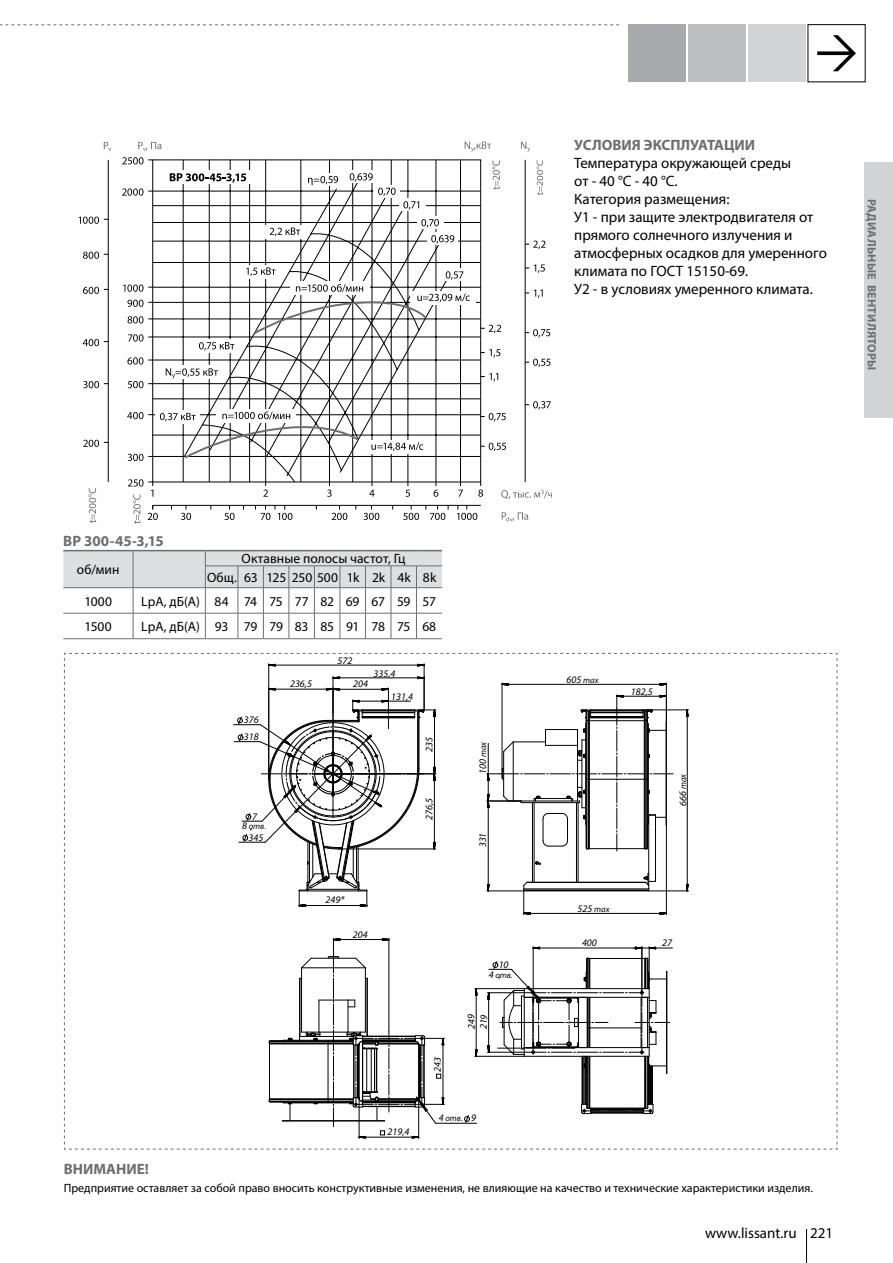
<style>
.page{position:relative;width:893px;height:1263px;background:#fff}
.page>*{position:absolute;margin:0;border:0;box-sizing:border-box;transform-origin:0 0}
.t1{font:15px/18px "Myriad Pro";color:#000}
.t2{font:700 15px "Myriad Pro";color:#6d6e71}
.t3{font:13.5px/18.5px "Myriad Pro";color:#000;text-align:center}
.t4{font:12px "Myriad Pro";color:#000}
.t5{font:700 12px "Myriad Pro";letter-spacing:.02em;color:#6d6e71}
.t6{font:italic 10.05px/16.8px "Myriad Pro";color:#000}
.t7{font:italic 8.55px "Myriad Pro";color:#000}
.s1{font-weight:700;color:#6d6e71}
.s2{font-size:10.05px}
.s3{font-size:6.75px}
.s4{font-size:8.55px}
</style>
<div class="page">
<svg style="left:0;top:24px;width:619px;height:1px"></svg>
<svg style="left:817px;top:35px;width:39px;height:36px"></svg>
<div style="left:864px;top:162px;width:29px;height:255px;background:#d1d3d4"></div>
<hr style="left:806px;top:1229px;width:1px;height:34px;background:#000">
<div style="left:628px;top:24px;width:58px;height:58px;background:#a7a9ac"></div>
<div style="left:688px;top:24px;width:58px;height:58px;background:#bcbec0"></div>
<div style="left:748px;top:24px;width:58px;height:58px;background:#d1d3d4"></div>
<hr style="left:209px;top:160px;width:1px;height:322px;background:#000">
<hr style="left:230px;top:160px;width:1px;height:322px;background:#000">
<hr style="left:249px;top:160px;width:1px;height:322px;background:#000">
<hr style="left:265px;top:160px;width:1px;height:322px;background:#000">
<hr style="left:301px;top:160px;width:1px;height:322px;background:#000">
<hr style="left:329px;top:160px;width:1px;height:322px;background:#000">
<hr style="left:352px;top:160px;width:1px;height:322px;background:#000">
<hr style="left:372px;top:160px;width:1px;height:322px;background:#000">
<hr style="left:391px;top:160px;width:1px;height:322px;background:#000">
<hr style="left:408px;top:160px;width:1px;height:322px;background:#000">
<hr style="left:436px;top:160px;width:1px;height:322px;background:#000">
<hr style="left:460px;top:160px;width:1px;height:322px;background:#000">
<hr style="left:183px;top:160px;width:1px;height:322px;background:#000">
<hr style="left:153px;top:456px;width:328px;height:1px;background:#000">
<hr style="left:152px;top:435px;width:328px;height:1px;background:#000">
<hr style="left:153px;top:414px;width:328px;height:1px;background:#000">
<hr style="left:153px;top:399px;width:328px;height:1px;background:#000">
<hr style="left:153px;top:383px;width:328px;height:1px;background:#000">
<hr style="left:153px;top:360px;width:328px;height:1px;background:#000">
<hr style="left:153px;top:337px;width:328px;height:1px;background:#000">
<hr style="left:153px;top:319px;width:328px;height:1px;background:#000">
<hr style="left:153px;top:302px;width:328px;height:1px;background:#000">
<hr style="left:153px;top:287px;width:328px;height:1px;background:#000">
<hr style="left:153px;top:262px;width:328px;height:1px;background:#000">
<hr style="left:153px;top:241px;width:328px;height:1px;background:#000">
<hr style="left:153px;top:222px;width:328px;height:1px;background:#000">
<hr style="left:153px;top:205px;width:328px;height:1px;background:#000">
<hr style="left:153px;top:191px;width:328px;height:1px;background:#000">
<svg style="left:184px;top:175px;width:267px;height:308px"></svg>
<div style="left:155px;top:410px;width:45px;height:14px;background:#fff"></div>
<div style="left:239px;top:265px;width:43px;height:13px;background:#fff"></div>
<div style="left:264px;top:225px;width:41px;height:13px;background:#fff"></div>
<svg style="left:270px;top:228px;width:30px;height:8px"></svg>
<div style="left:410px;top:291px;width:66px;height:14px;background:#fff"></div>
<div style="left:305px;top:173px;width:39px;height:13px;background:#fff"></div>
<svg style="left:308px;top:176px;width:30px;height:9px"></svg>
<div style="left:348px;top:170px;width:26px;height:13px;background:#fff"></div>
<svg style="left:350px;top:173px;width:23px;height:9px"></svg>
<div style="left:374px;top:185px;width:26px;height:12px;background:#fff"></div>
<svg style="left:378px;top:188px;width:18px;height:8px"></svg>
<div style="left:399px;top:198px;width:26px;height:13px;background:#fff"></div>
<svg style="left:403px;top:201px;width:16px;height:9px"></svg>
<div style="left:417px;top:216px;width:26px;height:13px;background:#fff"></div>
<svg style="left:421px;top:219px;width:18px;height:8px"></svg>
<div style="left:427px;top:232px;width:31px;height:13px;background:#fff"></div>
<svg style="left:431px;top:235px;width:23px;height:9px"></svg>
<svg style="left:160px;top:267px;width:310px;height:193px"></svg>
<hr style="left:525px;top:160px;width:1px;height:322px;background:#000">
<svg style="left:525px;top:241px;width:21px;height:8px"></svg>
<svg style="left:525px;top:264px;width:20px;height:9px"></svg>
<svg style="left:525px;top:290px;width:18px;height:8px"></svg>
<svg style="left:525px;top:329px;width:25px;height:8px"></svg>
<svg style="left:525px;top:359px;width:25px;height:8px"></svg>
<svg style="left:525px;top:401px;width:26px;height:9px"></svg>
<svg style="left:481px;top:325px;width:20px;height:8px"></svg>
<svg style="left:481px;top:349px;width:19px;height:8px"></svg>
<svg style="left:481px;top:373px;width:17px;height:8px"></svg>
<svg style="left:481px;top:413px;width:25px;height:8px"></svg>
<svg style="left:481px;top:443px;width:25px;height:8px"></svg>
<svg style="left:465px;top:142px;width:26px;height:10px"></svg>
<svg style="left:521px;top:142px;width:9px;height:10px"></svg>
<svg style="left:537px;top:160px;width:6px;height:35px"></svg>
<svg style="left:492px;top:160px;width:8px;height:30px"></svg>
<hr style="left:108px;top:160px;width:1px;height:322px;background:#000">
<svg style="left:79px;top:217px;width:29px;height:7px"></svg>
<svg style="left:83px;top:252px;width:25px;height:7px"></svg>
<svg style="left:83px;top:287px;width:25px;height:7px"></svg>
<svg style="left:83px;top:339px;width:25px;height:7px"></svg>
<svg style="left:83px;top:381px;width:25px;height:7px"></svg>
<svg style="left:83px;top:440px;width:25px;height:7px"></svg>
<svg style="left:122px;top:157px;width:31px;height:7px"></svg>
<svg style="left:122px;top:188px;width:31px;height:8px"></svg>
<svg style="left:123px;top:284px;width:30px;height:8px"></svg>
<svg style="left:128px;top:300px;width:25px;height:7px"></svg>
<svg style="left:127px;top:316px;width:26px;height:7px"></svg>
<svg style="left:128px;top:334px;width:25px;height:8px"></svg>
<svg style="left:127px;top:357px;width:26px;height:8px"></svg>
<svg style="left:128px;top:381px;width:25px;height:7px"></svg>
<svg style="left:127px;top:412px;width:26px;height:7px"></svg>
<svg style="left:128px;top:454px;width:25px;height:7px"></svg>
<svg style="left:89px;top:488px;width:7px;height:35px"></svg>
<svg style="left:104px;top:142px;width:7px;height:9px"></svg>
<svg style="left:138px;top:142px;width:23px;height:9px"></svg>
<svg style="left:181px;top:506px;width:10px;height:14px"></svg>
<svg style="left:224px;top:506px;width:11px;height:14px"></svg>
<svg style="left:255px;top:506px;width:37px;height:14px"></svg>
<svg style="left:332px;top:506px;width:15px;height:14px"></svg>
<svg style="left:364px;top:506px;width:15px;height:14px"></svg>
<svg style="left:403px;top:506px;width:16px;height:14px"></svg>
<svg style="left:426px;top:506px;width:23px;height:14px"></svg>
<svg style="left:457px;top:506px;width:20px;height:14px"></svg>
<hr style="left:153px;top:505px;width:328px;height:1px;background:#000">
<svg style="left:501px;top:490px;width:51px;height:9px"></svg>
<svg style="left:502px;top:512px;width:26px;height:9px"></svg>
<svg style="left:128px;top:479px;width:30px;height:45px"></svg>
<svg style="left:263px;top:482px;width:5px;height:15px"></svg>
<svg style="left:327px;top:482px;width:5px;height:15px"></svg>
<svg style="left:369px;top:482px;width:5px;height:15px"></svg>
<svg style="left:406px;top:482px;width:4px;height:15px"></svg>
<svg style="left:434px;top:482px;width:4px;height:15px"></svg>
<svg style="left:458px;top:482px;width:5px;height:15px"></svg>
<svg style="left:478px;top:482px;width:5px;height:15px"></svg>
<div style="left:161px;top:171px;width:93px;height:13px;background:#fff"></div>
<svg style="left:170px;top:173px;width:76px;height:10px"></svg>
<svg style="left:63px;top:550px;width:379px;height:89px"></svg>
<svg style="left:64px;top:653px;width:769px;height:497px"></svg>
<p class="t1" style="left:574px;top:136px;width:254px"><span class="s1">УСЛОВИЯ ЭКСПЛУАТАЦИИ<br></span>Температура окружающей среды<br>от - 40 °С - 40 °С.<br>Категория размещения:<br>У1 - при защите электродвигателя от прямого солнечного излучения и атмосферных осадков для умеренного климата по ГОСТ 15150-69.<br>У2 - в условиях умеренного климата.</p>
<p class="t5" style="left:880px;top:199px;width:174px;rotate:90deg">РАДИАЛЬНЫЕ ВЕНТИЛЯТОРЫ</p>
<p class="t2" style="left:63px;top:531px;width:102px">ВР 300-45-3,15</p>
<p class="t3" style="left:77px;top:560px;width:44px">об/мин</p>
<p class="t3" style="left:207px;top:549px;width:231px">Октавные полосы частот, Гц<br>Общ. 63 125 250 500 1k 2k 4k 8k</p>
<p class="t3" style="left:84px;top:591px;width:29px">1000</p>
<p class="t3" style="left:141px;top:591px;width:296px">LpA, дБ(А) 84 74 75 77 82 69 67 59 57</p>
<p class="t3" style="left:85px;top:617px;width:29px">1500</p>
<p class="t3" style="left:141px;top:617px;width:296px">LpA, дБ(А) 93 79 79 83 85 91 78 75 68</p>
<p class="t6" style="left:337px;top:652px;width:16px">572</p>
<p class="t6" style="left:374px;top:664px;width:23px">335,4</p>
<p class="t6" style="left:290px;top:675px;width:23px">236,5</p>
<p class="t6" style="left:353px;top:675px;width:16px">204</p>
<p class="t6" style="left:391px;top:688px;width:23px">131,4</p>
<p class="t6" style="left:244px;top:711px;width:16px">376<br>318</p>
<p class="t6" style="left:252px;top:807px;width:6px">7</p>
<p class="t7" style="left:242px;top:821px;width:25px"><span class="s2">8</span> отв<span class="s3">.</span></p>
<p class="t6" style="left:248px;top:829px;width:16px">345</p>
<p class="t6" style="left:326px;top:891px;width:21px">249*</p>
<p class="t6" style="left:353px;top:926px;width:16px">204</p>
<p class="t6" style="left:420px;top:820px;width:23px;rotate:-90deg">276,5</p>
<p class="t6" style="left:429px;top:1072px;width:16px;rotate:-90deg">243</p>
<p class="t6" style="left:474px;top:774px;width:34px;rotate:-90deg">100 <span class="s4">max</span></p>
<p class="t6" style="left:499px;top:956px;width:11px">10</p>
<p class="t7" style="left:489px;top:970px;width:25px"><span class="s2">4</span> отв.</p>
<p class="t6" style="left:388px;top:1123px;width:23px">219,4</p>
<p class="t7" style="left:439px;top:1113px;width:39px"><span class="s2">4</span> отв. <span class="s2">9</span></p>
<p class="t6" style="left:567px;top:671px;width:33px">605 <span class="s4">max</span></p>
<p class="t6" style="left:631px;top:682px;width:23px">182,5</p>
<p class="t6" style="left:674px;top:806px;width:33px;rotate:-91deg">666 <span class="s4">max</span></p>
<p class="t6" style="left:577px;top:900px;width:33px">525 <span class="s4">max</span></p>
<p class="t6" style="left:582px;top:934px;width:16px">400</p>
<p class="t6" style="left:662px;top:934px;width:11px">27</p>
<p class="t2" style="left:64px;top:1159px;width:86px">ВНИМАНИЕ!</p>
<p class="t4" style="left:64px;top:1181px;width:751px">Предприятие оставляет за собой право вносить конструктивные изменения, не влияющие на качество и технические характеристики изделия.</p>
<p class="t1" style="left:705px;top:1223px;width:130px">www.lissant.ru 221</p>
</div>
